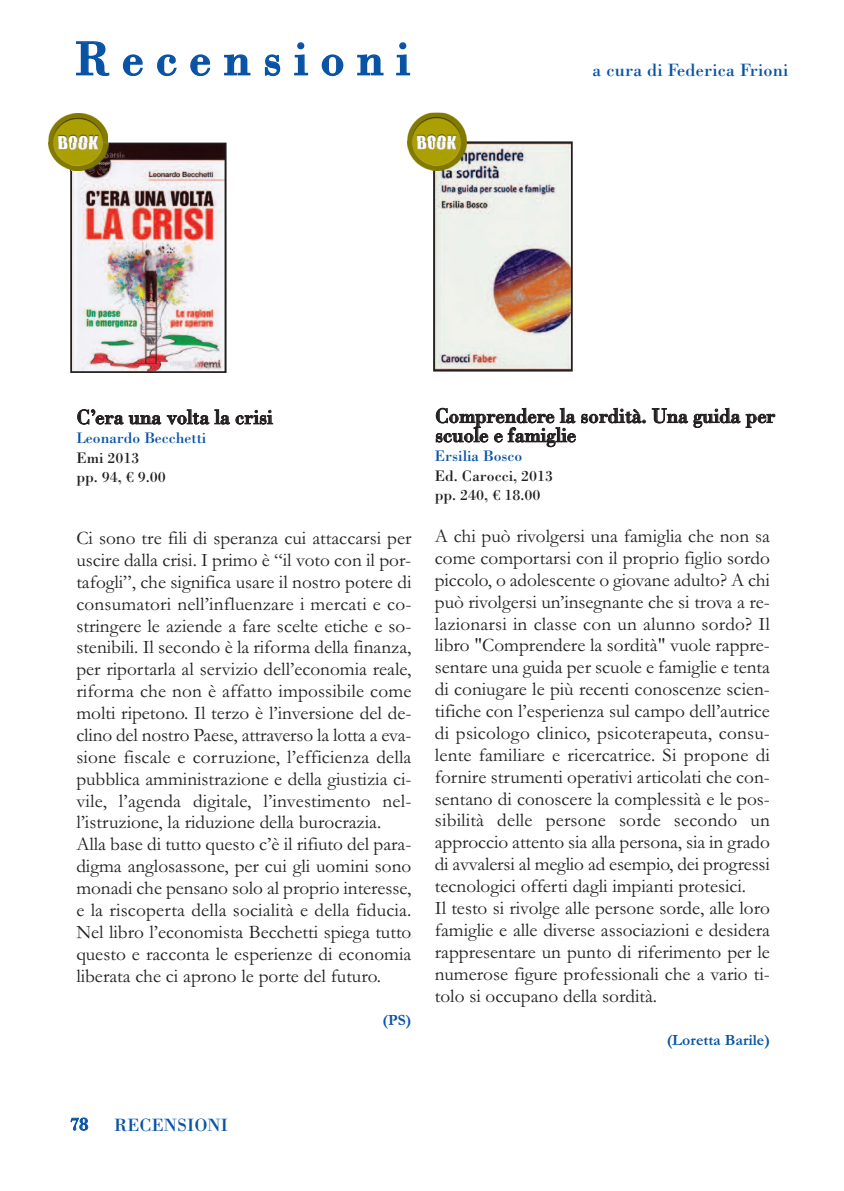
<style>
.page{position:relative;width:844px;height:1191px;background:#fff}
.page>*{position:absolute;margin:0;border:0;box-sizing:border-box;transform-origin:0 0}
.t1{font:49px "Bodoni BT";letter-spacing:.245em;color:#0953a5}
.t2{font:21px/19.2px "Bodoni BT";letter-spacing:-.01em;color:#231f20}
.t3{font:19.25px/21.9px "Garamond";color:#231f20}
.t4{font:18.38px "Bodoni BT";letter-spacing:.01em;color:#0953a5}
.t5{font:15.75px/19.2px "Bodoni BT";color:#231f20}
.t6{font:15.75px "Bodoni BT";color:#0953a5}
.t7{font:700 15.75px "Garamond";color:#0953a5}
</style>
<div class="page">
<img style="left:436px;top:144px;width:133px;height:224px">
<div style="left:433px;top:141px;width:139px;height:230px;border:2px solid #231f20"></div>
<img style="left:407px;top:113px;width:59px;height:28px">
<img style="left:407px;top:141px;width:26px;height:29px">
<img style="left:433px;top:141px;width:33px;height:1px">
<svg style="left:433px;top:142px;width:2px;height:28px"></svg>
<img style="left:435px;top:142px;width:31px;height:28px">
<img style="left:73px;top:146px;width:150px;height:224px">
<div style="left:70px;top:143px;width:156px;height:230px;border:2px solid #231f20"></div>
<img style="left:48px;top:113px;width:60px;height:30px">
<img style="left:48px;top:143px;width:22px;height:27px">
<svg style="left:70px;top:143px;width:2px;height:28px"></svg>
<img style="left:72px;top:143px;width:36px;height:28px">
<h1 class="t1" style="left:75px;top:29px;width:336px">Recensioni</h1>
<p class="t4" style="left:592px;top:59px;width:197px">a cura di Federica Frioni</p>
<p class="t2" style="left:76px;top:407px;width:198px">C’era una volta la crisi</p>
<p class="t6" style="left:76px;top:429px;width:131px">Leonardo Becchetti</p>
<p class="t5" style="left:76px;top:447px;width:91px">Emi 2013<br>pp. 94, € 9.00</p>
<p class="t3" style="left:76px;top:526px;width:336px">Ci sono tre fili di speranza cui attaccarsi per uscire dalla crisi. I primo è “il voto con il por&shy;tafogli”, che significa usare il nostro potere di consumatori nell’influenzare i mercati e co&shy;stringere le aziende a fare scelte etiche e so&shy;stenibili. Il secondo è la riforma della finanza, per riportarla al servizio dell’economia reale, riforma che non è affatto impossibile come molti ripetono. Il terzo è l’inversione del de&shy;clino del nostro Paese, attraverso la lotta a eva&shy;sione fiscale e corruzione, l’efficienza della pubblica amministrazione e della giustizia ci&shy;vile, l’agenda digitale, l’investimento nel&shy;l’istruzione, la riduzione della burocrazia.<br>Alla base di tutto questo c’è il rifiuto del para&shy;digma anglosassone, per cui gli uomini sono monadi che pensano solo al proprio interesse, e la riscoperta della socialità e della fiducia.<br>Nel libro l’economista Becchetti spiega tutto questo e racconta le esperienze di economia liberata che ci aprono le porte del futuro.</p>
<p class="t7" style="left:382px;top:1010px;width:30px">(PS)</p>
<p class="t2" style="left:435px;top:406px;width:342px">Comprendere la sordità. Una guida per scuole e famiglie</p>
<p class="t6" style="left:434px;top:447px;width:89px">Ersilia Bosco</p>
<p class="t5" style="left:434px;top:465px;width:120px">Ed. Carocci, 2013 pp. 240, € 18.00</p>
<p class="t3" style="left:434px;top:524px;width:336px">A chi può rivolgersi una famiglia che non sa come comportarsi con il proprio figlio sordo piccolo, o adolescente o giovane adulto? A chi può rivolgersi un’insegnante che si trova a re&shy;lazionarsi in classe con un alunno sordo? Il libro "Comprendere la sordità" vuole rappre&shy;sentare una guida per scuole e famiglie e tenta di coniugare le più recenti conoscenze scien&shy;tifiche con l’esperienza sul campo dell’autrice di psicologo clinico, psicoterapeuta, consu&shy;lente familiare e ricercatrice. Si propone di fornire strumenti operativi articolati che con&shy;sentano di conoscere la complessità e le pos&shy;sibilità delle persone sorde secondo un approccio attento sia alla persona, sia in grado di avvalersi al meglio ad esempio, dei progressi tecnologici offerti dagli impianti protesici.<br>Il testo si rivolge alle persone sorde, alle loro famiglie e alle diverse associazioni e desidera rappresentare un punto di riferimento per le numerose figure professionali che a vario ti&shy;tolo si occupano della sordità.</p>
<p class="t7" style="left:666px;top:1030px;width:105px">(Loretta Barile)</p>
<p class="t4" style="left:70px;top:1112px;width:20px">78</p>
<p class="t4" style="left:114px;top:1113px;width:115px">RECENSIONI</p>
</div>
